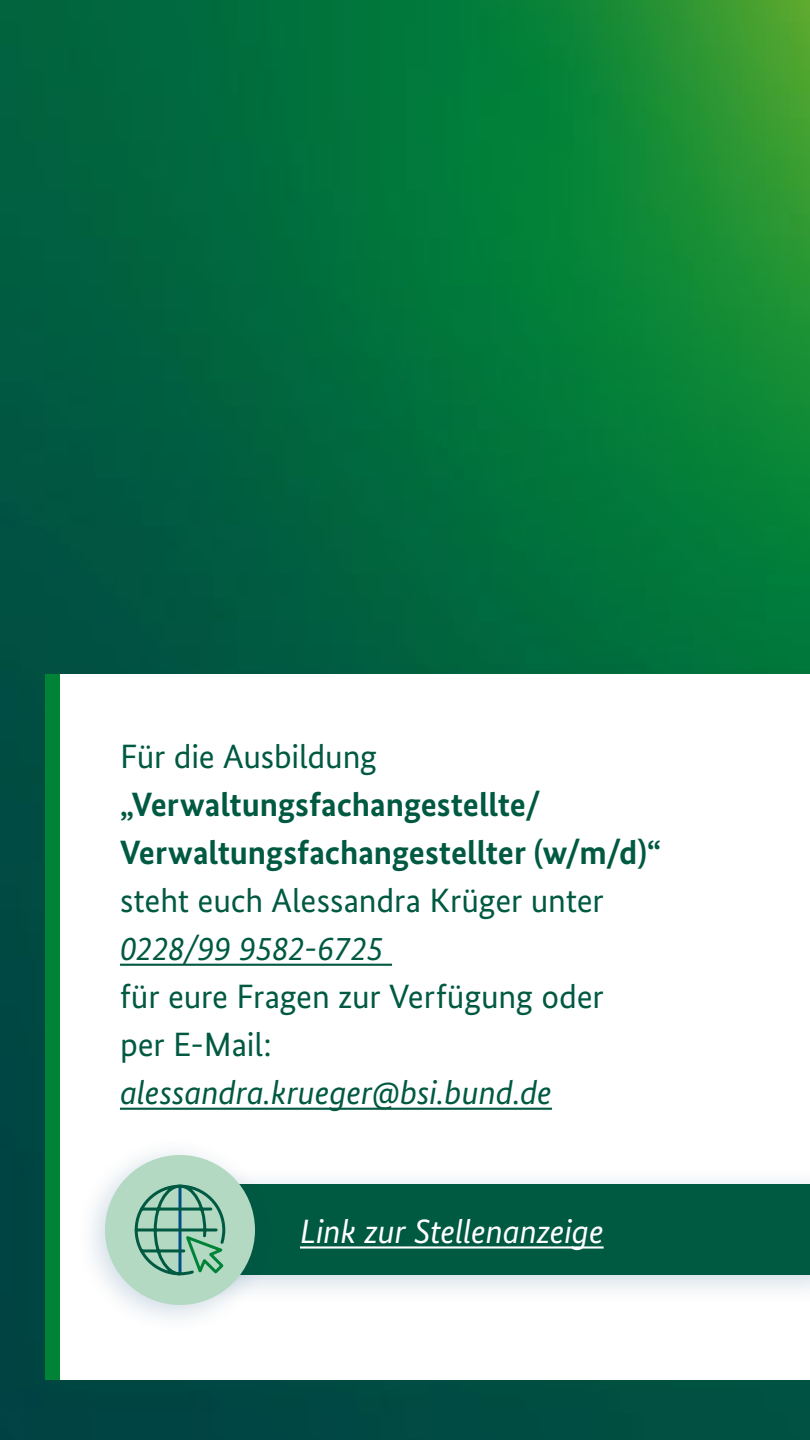
<style>
.page{position:relative;width:810px;height:1440px;background:#fff}
.page>*{position:absolute;margin:0;border:0;box-sizing:border-box;transform-origin:0 0}
.t1{font:33.75px/48px "Bundes Sans";letter-spacing:-.005em;color:#005941}
.t2{font:700 33.75px/48px "Bundes Sans";letter-spacing:-.005em;color:#005941}
.t3{font:italic 33.75px "Bundes Sans";letter-spacing:-.005em;color:#005941}
.t4{font:italic 33.75px "Bundes Sans";letter-spacing:-.005em;color:#fff}
</style>
<div class="page">
<img style="left:0;top:0;width:810px;height:1440px">
<div style="left:9px;top:660px;width:801px;height:756px;background:#005941;opacity:.2"></div>
<div style="left:60px;top:675px;width:750px;height:705px;background:#fff"></div>
<div style="left:45px;top:675px;width:15px;height:705px;background:#008237"></div>
<hr style="left:120px;top:964px;width:272px;height:2px;background:#005941">
<hr style="left:120px;top:1108px;width:432px;height:2px;background:#005941">
<div style="left:164px;top:1165px;width:646px;height:141px;background:#004678;opacity:.2"></div>
<div style="left:195px;top:1185px;width:615px;height:90px;background:#005941"></div>
<hr style="left:300px;top:1246px;width:304px;height:3px;background:#fff">
<div style="left:75px;top:1136px;width:199px;height:199px;background:#004678;opacity:.2"></div>
<div style="left:105px;top:1155px;width:150px;height:150px;background:#b3d9c3;border-radius:50%"></div>
<svg style="left:134px;top:1184px;width:92px;height:92px"></svg>
<p class="t1" style="left:120px;top:732px;width:259px">Für die Ausbildung</p>
<p class="t2" style="left:120px;top:780px;width:543px">„Verwaltungsfachangestellte/<br>Verwaltungsfachangestellter (w/m/d)“</p>
<p class="t1" style="left:120px;top:876px;width:486px">steht euch Alessandra Krüger unter</p>
<p class="t3" style="left:120px;top:928px;width:265px">0228/99 9582-6725</p>
<p class="t1" style="left:120px;top:972px;width:485px">für eure Fragen zur Verfügung oder per E-Mail:</p>
<p class="t3" style="left:120px;top:1072px;width:433px">alessandra.krueger@bsi.bund.de</p>
<p class="t4" style="left:300px;top:1211px;width:305px">Link zur Stellenanzeige</p>
</div>
